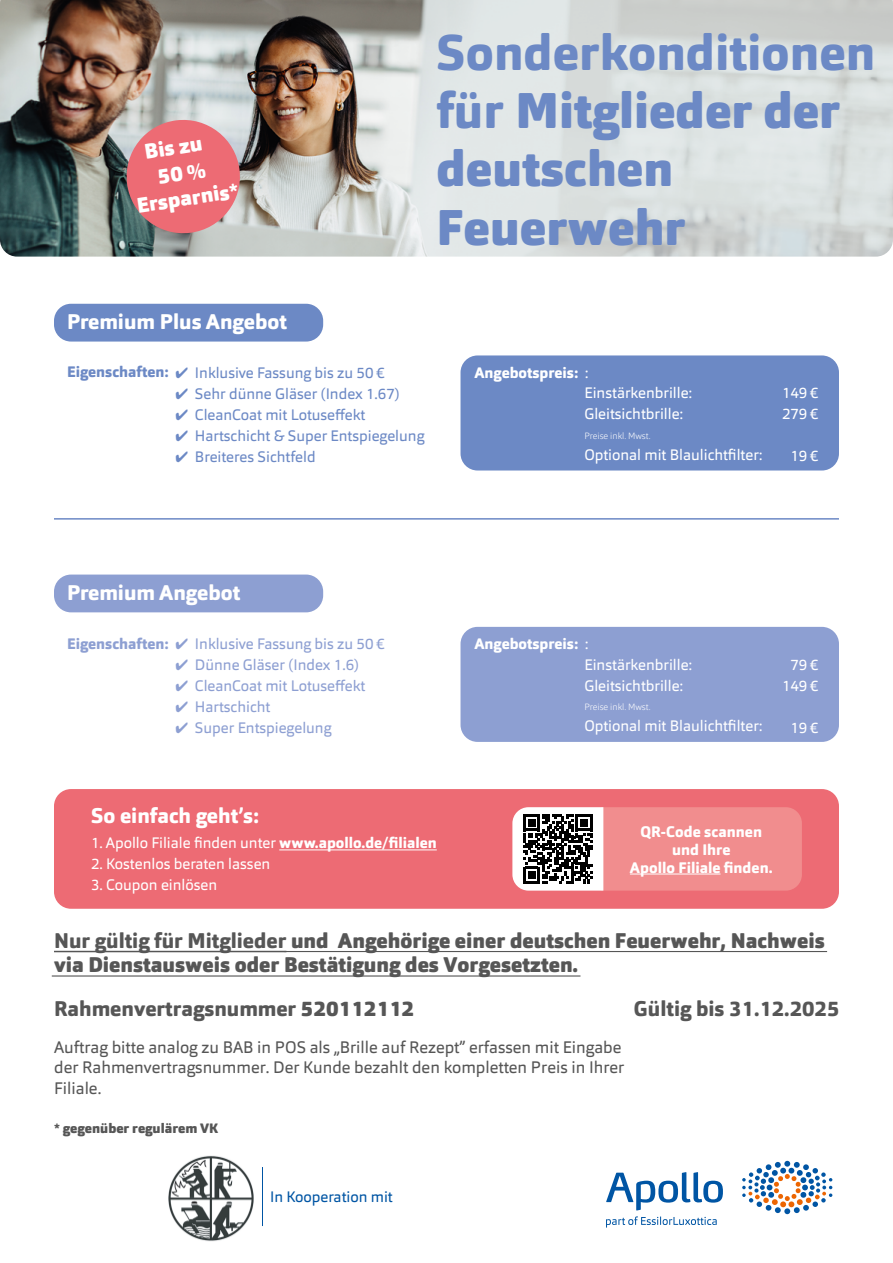
<style>
.page{position:relative;width:893px;height:1263px;background:#fff}
.page>*{position:absolute;margin:0;border:0;box-sizing:border-box;transform-origin:0 0}
.t1{font:900 49.5px/58.5px "Orgon";color:#6c89c5}
.t2{font:900 21px/24.5px "Orgon";color:#565656}
.t3{font:800 21px "Orgon";color:#565656}
.t4{font:800 21px "Orgon";color:#fff}
.t5{font:900 21px/25px "Orgon";color:#fff;text-align:center}
.t6{font:16.5px/20.5px "Orgon";color:#565656}
.t7{font:800 15.15px/18px "Orgon";color:#fff;text-align:center}
.t8{font:15px/20.9px "Orgon";color:#fff}
.t9{font:15px "Orgon";color:#6c89c5}
.t10{font:15px "Orgon";color:#8d9fd2}
.t11{font:15px "Orgon";color:#0055a4}
.t12{font:900 13.5px "Orgon";color:#565656}
.t13{font:200 9px "Orgon";color:#fff}
.s1{font-weight:800}
.s2{font-weight:900}
</style>
<div class="page">
<svg style="left:606px;top:1172px;width:117px;height:38px"></svg>
<svg style="left:742px;top:1161px;width:90px;height:53px"></svg>
<svg style="left:606px;top:1216px;width:111px;height:11px"></svg>
<hr style="left:262px;top:1167px;width:1px;height:59px;background:#0055a4">
<img style="left:0;top:0;width:893px;height:257px">
<hr style="left:52px;top:975px;width:528px;height:1px;background:#565656">
<hr style="left:284px;top:951px;width:543px;height:1px;background:#565656">
<hr style="left:54px;top:951px;width:232px;height:1px;background:#565656">
<div style="left:54px;top:304px;width:269px;height:38px;background:#6c89c5;border-radius:17px"></div>
<div style="left:54px;top:574px;width:269px;height:38px;background:#8d9fd2;border-radius:17px"></div>
<div style="left:460px;top:355px;width:379px;height:115px;background:#6c89c5;border-radius:17px"></div>
<div style="left:460px;top:627px;width:379px;height:115px;background:#8d9fd2;border-radius:17px"></div>
<hr style="left:54px;top:518px;width:785px;height:2px;background:#6c89c5">
<div style="left:54px;top:789px;width:785px;height:120px;background:#ed6b74;border-radius:17px"></div>
<hr style="left:279px;top:849px;width:158px;height:1px;background:#fff">
<svg style="left:512px;top:807px;width:290px;height:84px;background:#d69091"></svg>
<hr style="left:630px;top:874px;width:90px;height:1px;background:#fff">
<svg style="left:123px;top:117px;width:120px;height:120px;background:#d67f85"></svg>
<img style="left:168px;top:1155px;width:86px;height:86px">
<h2 class="t5" style="left:143px;top:139px;width:60px;rotate:-9deg">Bis zu</h2>
<h2 class="t5" style="left:132px;top:168px;width:104px;rotate:-8deg">50 %<br>Ersparnis*</h2>
<h1 class="t1" style="left:437px;top:23px;width:440px"><span class="s1">Sonderkonditionen für</span> Mitglieder der deutschen<br>Feuerwehr</h1>
<h2 class="t4" style="left:67px;top:309px;width:221px">Premium Plus Angebot</h2>
<p class="t9" style="left:67px;top:363px;width:319px"><span class="s1">Eigenschaften:</span> ✔ Inklusive Fassung bis zu 50€</p>
<p class="t9" style="left:175px;top:384px;width:226px">✔ Sehr dünne Gläser (Index 1.67)</p>
<p class="t9" style="left:175px;top:405px;width:191px">✔ CleanCoat mit Lotuseffekt</p>
<p class="t9" style="left:175px;top:426px;width:250px">✔ Hartschicht &amp; Super Entspiegelung</p>
<p class="t9" style="left:175px;top:447px;width:142px">✔ Breiteres Sichtfeld</p>
<p class="t8" style="left:584px;top:362px;width:109px;text-indent:-110px"><span class="s1">Angebotspreis:</span> :<br>Einstärkenbrille:<br>Gleitsichtbrille:</p>
<p class="t13" style="left:584px;top:430px;width:68px">Preise inkl. Mwst.</p>
<p class="t8" style="left:584px;top:444px;width:180px">Optional mit Blaulichtfilter:</p>
<p class="t8" style="left:782px;top:382px;width:38px">149€<br>279€</p>
<p class="t8" style="left:790px;top:446px;width:30px">19€</p>
<h2 class="t4" style="left:67px;top:579px;width:174px">Premium Angebot</h2>
<p class="t10" style="left:67px;top:634px;width:319px"><span class="s1">Eigenschaften:</span> ✔ Inklusive Fassung bis zu 50€</p>
<p class="t10" style="left:175px;top:655px;width:185px">✔ Dünne Gläser (Index 1.6)</p>
<p class="t10" style="left:175px;top:676px;width:191px">✔ CleanCoat mit Lotuseffekt</p>
<p class="t10" style="left:175px;top:697px;width:96px">✔ Hartschicht</p>
<p class="t10" style="left:175px;top:718px;width:157px">✔ Super Entspiegelung</p>
<p class="t8" style="left:584px;top:633px;width:109px;text-indent:-110px"><span class="s1">Angebotspreis:</span> :<br>Einstärkenbrille:<br>Gleitsichtbrille:</p>
<p class="t13" style="left:584px;top:701px;width:68px">Preise inkl. Mwst.</p>
<p class="t8" style="left:584px;top:715px;width:180px">Optional mit Blaulichtfilter:</p>
<p class="t8" style="left:782px;top:654px;width:38px;text-align:center">79€<br>149€</p>
<p class="t8" style="left:790px;top:717px;width:30px">19€</p>
<h2 class="t4" style="left:91px;top:802px;width:169px">So einfach geht’s:</h2>
<p class="t8" style="left:91px;top:833px;width:347px">1. Apollo Filiale finden unter <span class="s1">www.apollo.de/filialen</span></p>
<p class="t8" style="left:91px;top:854px;width:181px">2. Kostenlos beraten lassen</p>
<p class="t8" style="left:91px;top:875px;width:128px">3. Coupon einlösen</p>
<p class="t7" style="left:630px;top:822px;width:144px">QR-Code scannen und Ihre<br>Apollo Filiale finden.</p>
<h2 class="t2" style="left:54px;top:928px;width:772px"><span class="s1">Nur gültig für Mitglieder</span> und Angehörige einer deutschen Feuerwehr, Nachweis via Dienstausweis oder Bestätigung des Vorgesetzten.</h2>
<h2 class="t3" style="left:54px;top:995px;width:362px">Rahmenvertragsnummer <span class="s2">520112112</span></h2>
<h2 class="t3" style="left:634px;top:995px;width:207px">Gültig bis 31.12.2025</h2>
<p class="t6" style="left:54px;top:1037px;width:572px">Auftrag bitte analog zu BAB in POS als „Brille auf Rezept” erfassen mit Eingabe der Rahmenvertragsnummer. Der Kunde bezahlt den kompletten Preis in Ihrer<br>Filiale.</p>
<p class="t12" style="left:54px;top:1120px;width:166px">* gegenüber regulärem VK</p>
<p class="t11" style="left:270px;top:1187px;width:124px">In Kooperation mit</p>
</div>
